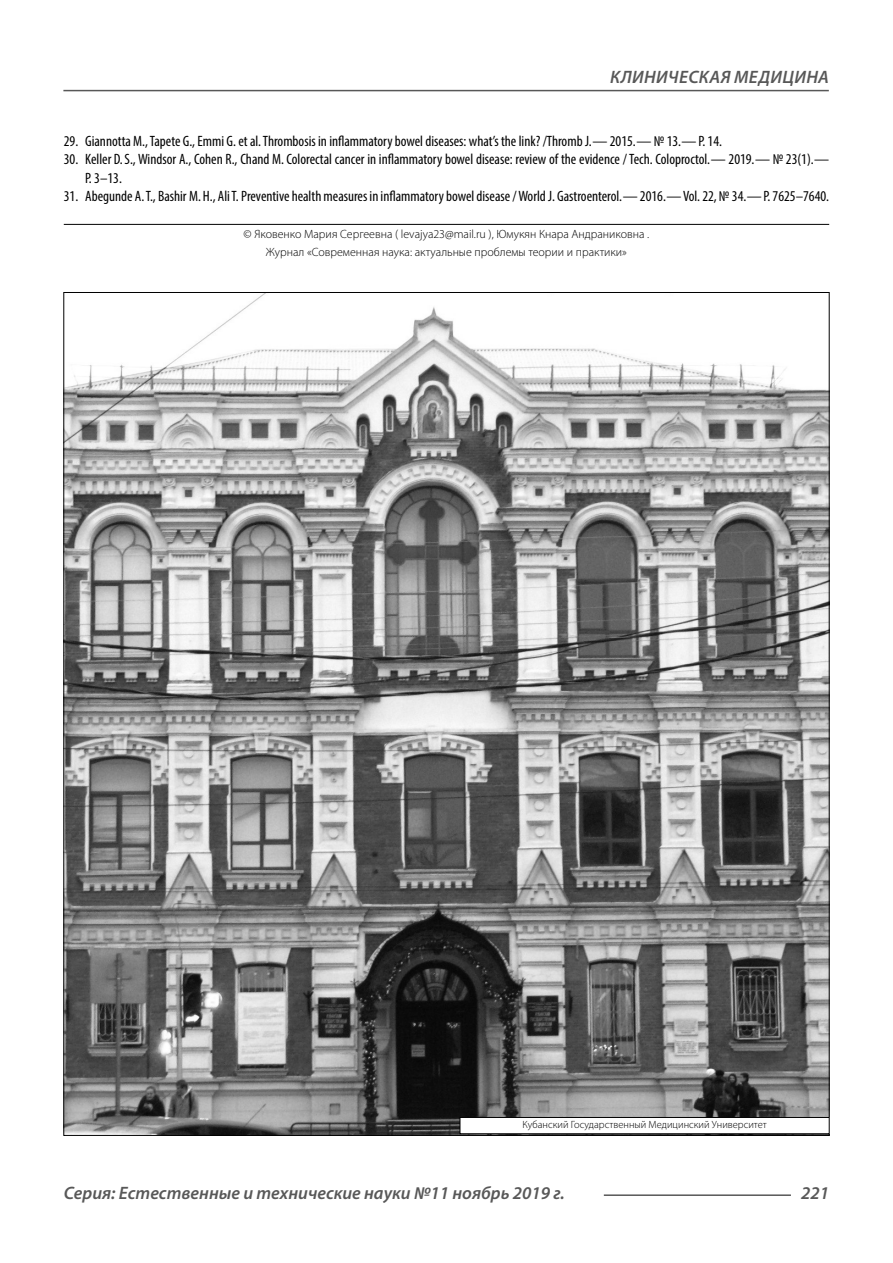
<style>
.page{position:relative;width:893px;height:1263px;background:#fff}
.page>*{position:absolute;margin:0;border:0;box-sizing:border-box;transform-origin:0 0}
.t1{font:italic 600 18px "Myriad Pro";color:#585858}
.t2{font:italic 600 18px "Myriad Pro";letter-spacing:.02em;color:#585858}
.t3{font:condensed 15px/18.3px "Myriad Pro";color:#000}
.t4{font:300 12px/18.3px "Myriad Pro";color:#000;text-align:center}
.t5{font:300 10.5px "Myriad Pro";color:#000}
</style>
<div class="page">
<hr style="left:64px;top:224px;width:765px;height:1px;background:#000">
<img style="left:65px;top:294px;width:763px;height:840px">
<div style="left:460px;top:1117px;width:369px;height:17px;background:#fff"></div>
<div style="left:460px;top:1117px;width:370px;height:17px;border:1px solid #000"></div>
<hr style="left:604px;top:1194px;width:187px;height:2px;background:#585858">
<hr style="left:63px;top:90px;width:766px;height:1px;background:#585858">
<p class="t2" style="left:610px;top:67px;width:220px">КЛИНИЧЕСКАЯ МЕДИЦИНА</p>
<p class="t3" style="left:64px;top:133px;width:660px">29. Giannotta M., Tapete G., Emmi G. et al. Thrombosis in inflammatory bowel diseases: what’s the link? /Thromb J. — 2015. — № 13.—P. 14.</p>
<p class="t3" style="left:85px;top:151px;width:746px;text-indent:-21px">30. Keller D. S., Windsor A., Cohen R., Chand M. Colorectal cancer in inflammatory bowel disease: review of the evidence / Tech. Coloproctol. — 2019. — № 23(1).—<br>P. 3–13.</p>
<p class="t3" style="left:64px;top:188px;width:767px">31. Abegunde A. T., Bashir M. H., Ali T. Preventive health measures in inflammatory bowel disease / World J. Gastroenterol. — 2016.—Vol. 22, № 34.—Р. 7625–7640.</p>
<p class="t4" style="left:244px;top:224px;width:407px">© Яковенко Мария Сергеевна ( levajya23@mail.ru ), Юмукян Кнара Андраниковна .<br>Журнал «Современная наука: актуальные проблемы теории и практики»</p>
<p class="t5" style="left:523px;top:1118px;width:246px">Кубанский Государственный Медицинский Университет</p>
<p class="t1" style="left:64px;top:1182px;width:503px">Серия: Естественные и технические науки №11 ноябрь 2019 г.</p>
<p class="t1" style="left:801px;top:1182px;width:30px">221</p>
</div>
